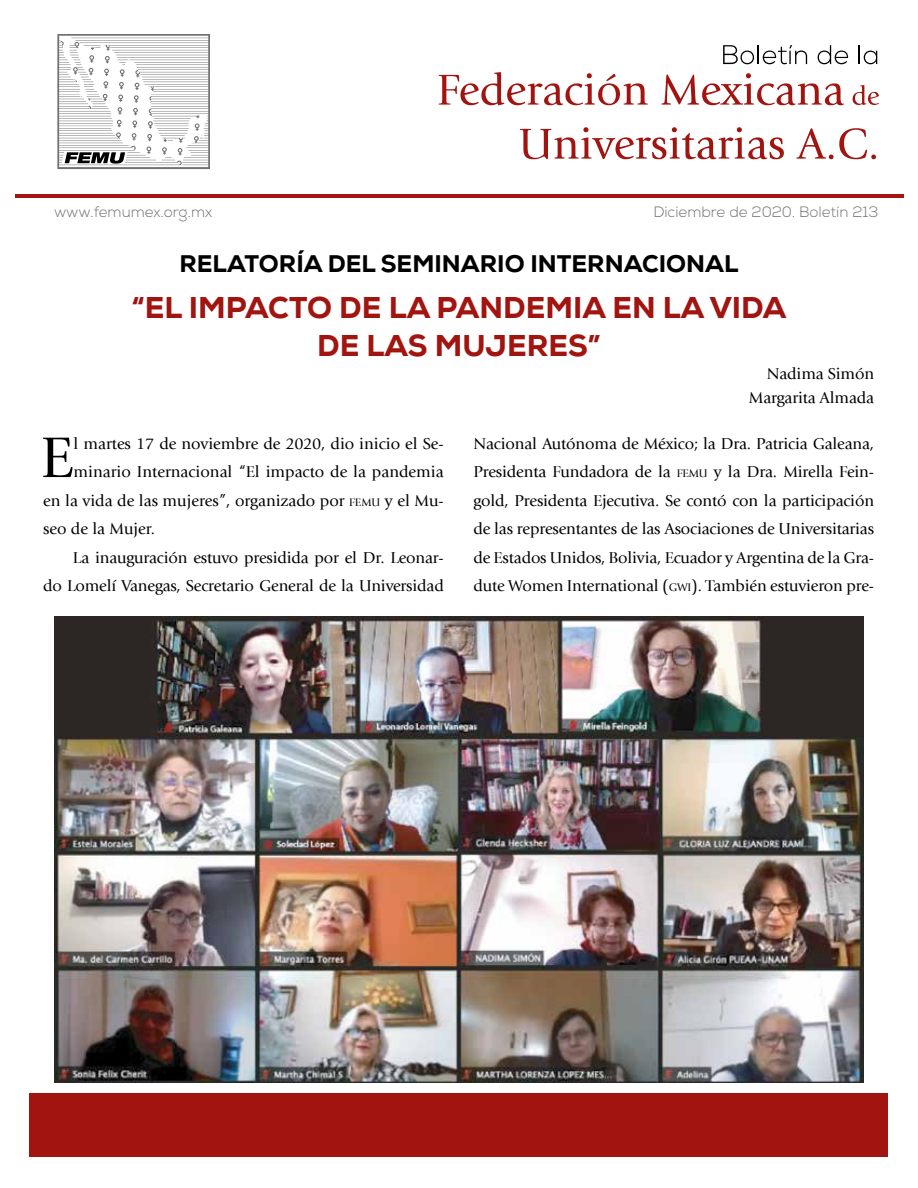
<style>
.page{position:relative;width:918px;height:1188px;background:#fff}
.page>*{position:absolute;margin:0;border:0;box-sizing:border-box;transform-origin:0 0}
.t1{font:59.7px "Giovanni LT";color:#000}
.t2{font:800 30px/37.5px "Nexa";color:#a1140f;text-align:center}
.t3{font:800 24px "Nexa";color:#000}
.t4{font:16.5px/28.5px "Giovanni LT";letter-spacing:-.01em;color:#000;text-align:justify}
.t5{font:300 15px "Nexa";color:#707070}
.s1{font-size:11.55px}
</style>
<div class="page">
<svg style="left:723px;top:45px;width:84px;height:19px"></svg>
<svg style="left:818px;top:45px;width:31px;height:19px"></svg>
<svg style="left:859px;top:45px;width:19px;height:19px"></svg>
<svg style="left:439px;top:72px;width:209px;height:33px"></svg>
<svg style="left:662px;top:73px;width:182px;height:32px"></svg>
<svg style="left:853px;top:85px;width:26px;height:20px"></svg>
<svg style="left:520px;top:127px;width:264px;height:32px"></svg>
<svg style="left:796px;top:128px;width:80px;height:31px"></svg>
<hr style="left:15px;top:194px;width:888px;height:4px;background:#a1140f">
<svg style="left:57px;top:34px;width:153px;height:135px"></svg>
<div style="left:30px;top:1094px;width:858px;height:63px;background:#a1140f"></div>
<img style="left:54px;top:616px;width:810px;height:467px">
<p class="t5" style="left:54px;top:203px;width:160px">www.femumex.org.mx</p>
<p class="t5" style="left:653px;top:203px;width:227px">Diciembre de 2020. Boletín 213</p>
<h3 class="t3" style="left:179px;top:248px;width:561px">RELATORÍA DEL SEMINARIO INTERNACIONAL</h3>
<h2 class="t2" style="left:132px;top:289px;width:657px">“EL IMPACTO DE LA PANDEMIA EN LA VIDA<br>DE LAS MUJERES”</h2>
<p class="t4" style="left:749px;top:362px;width:127px;line-height:24px;text-align:right">Nadima Simón<br>Margarita Almada</p>
<h1 class="t1" style="left:40px;top:424px;width:35px">E</h1>
<p class="t4" style="left:74px;top:429px;width:372px">l martes 17 de noviembre de 2020, dio inicio el Se-</p>
<p class="t4" style="left:74px;top:458px;width:372px">minario Internacional “El impacto de la pandemia</p>
<p class="t4" style="left:43px;top:486px;width:402px">en la vida de las mujeres”, organizado por <span class="s1">FEMU</span> y el Mu-</p>
<p class="t4" style="left:43px;top:515px;width:113px">seo de la Mujer.</p>
<p class="t4" style="left:73px;top:543px;width:372px">La inauguración estuvo presidida por el Dr. Leonar-</p>
<p class="t4" style="left:43px;top:572px;width:402px">do Lomelí Vanegas, Secretario General de la Universidad</p>
<p class="t4" style="left:474px;top:429px;width:402px">Nacional Autónoma de México; la Dra. Patricia Galeana, Presidenta Fundadora de la <span class="s1">FEMU</span> y la Dra. Mirella Fein&shy;gold, Presidenta Ejecutiva. Se contó con la participación de las representantes de las Asociaciones de Universitarias de Estados Unidos, Bolivia, Ecuador y Argentina de la Gra&shy;dute Women International (<span class="s1">GWI</span>). También estuvieron pre-</p>
</div>
